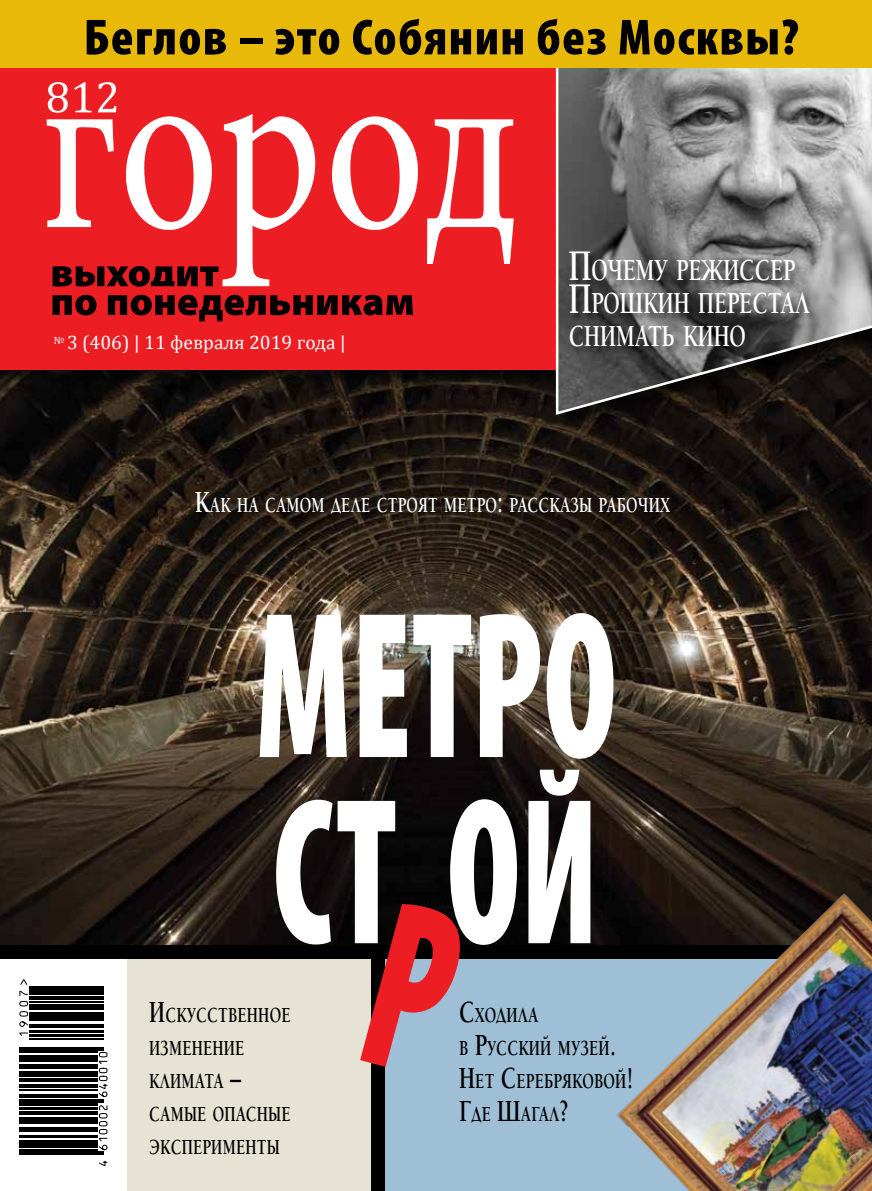
<style>
.page{position:relative;width:872px;height:1191px;background:#fff}
.page>*{position:absolute;margin:0;border:0;box-sizing:border-box;transform-origin:0 0}
.t1{font:900 condensed 211.05px/186.1px "Myriad Pro";color:#fff;scale:.7 1}
.t2{font:900 condensed 51px "Myriad Pro";letter-spacing:.03em;color:#000}
.t3{font:700 31.5px/33px "Alliance";color:#fff;scale:.7 1}
.t4{font:700 22.05px/33px "Alliance";letter-spacing:.015em;color:#000;scale:.7 1}
.t5{font:700 22.05px "Alliance";letter-spacing:.015em;color:#fff;scale:.7 1}
.t6{font:19.5px "Cambria";color:#fff}
.s1{font-size:44.85px}
.s2{font-size:31.5px}
</style>
<div class="page">
<img style="left:0;top:386px;width:872px;height:559px">
<div style="left:0;top:958px;width:378px;height:233px;background:#e6e3d5"></div>
<div style="left:378px;top:958px;width:494px;height:233px;background:#9fbfd6"></div>
<div style="left:371px;top:950px;width:14px;height:241px;background:#000"></div>
<div style="left:0;top:24px;width:637px;height:362px;background:#000;opacity:.6"></div>
<div style="left:0;top:23px;width:620px;height:346px;background:#ed1d24"></div>
<svg style="left:48px;top:82px;width:68px;height:31px"></svg>
<svg style="left:53px;top:295px;width:360px;height:26px"></svg>
<svg style="left:53px;top:286px;width:160px;height:1px"></svg>
<svg style="left:47px;top:114px;width:467px;height:172px"></svg>
<div style="left:556px;top:8px;width:316px;height:423px;background:#000;opacity:.6"></div>
<svg style="left:554px;top:68px;width:318px;height:348px;background:#767373"></svg>
<div style="left:569px;top:251px;width:249px;height:104px;background:#000;opacity:.5"></div>
<div style="left:0;top:0;width:872px;height:68px;background:#e8b909"></div>
<div style="left:0;top:955px;width:126px;height:236px;background:#fff"></div>
<svg style="left:19px;top:979px;width:89px;height:187px"></svg>
<div style="left:0;top:945px;width:872px;height:13px;background:#000"></div>
<svg style="left:360px;top:904px;width:101px;height:162px"></svg>
<img style="left:596px;top:869px;width:276px;height:322px">
<h2 class="t2" style="left:84px;top:5px;width:716px">Беглов – это Собянин без Москвы?</h2>
<p class="t6" style="left:54px;top:330px;width:294px"><sup>№</sup> 3 (406) | 11 февраля 2019 года |</p>
<h3 class="t3" style="left:568px;top:253px;width:346px"><span class="s1">П</span>очему режиссер<br><span class="s1">П</span>рошкин перестал снимать кино</h3>
<p class="t5" style="left:195px;top:492px;width:680px"><span class="s2">К</span>ак на самом деле строят метро<span class="s2">:</span> рассказы рабочих</p>
<h1 class="t1" style="left:255px;top:587px;width:518px">МЕТРО<br>СТ ОЙ</h1>
<p class="t4" style="left:149px;top:997px;width:203px"><span class="s2">И</span>скусственное изменение климата <span class="s2">– </span>самые опасные эксперименты</p>
<p class="t4" style="left:459px;top:997px;width:251px"><span class="s2">С</span> ходила<br>в <span class="s2">Р</span>усский музей<span class="s2">.<br>Н</span>ет <span class="s2">С</span> еребряковой<span class="s2">!<br>Г</span>де <span class="s2">Ш</span>агал<span class="s2">?</span></p>
</div>
